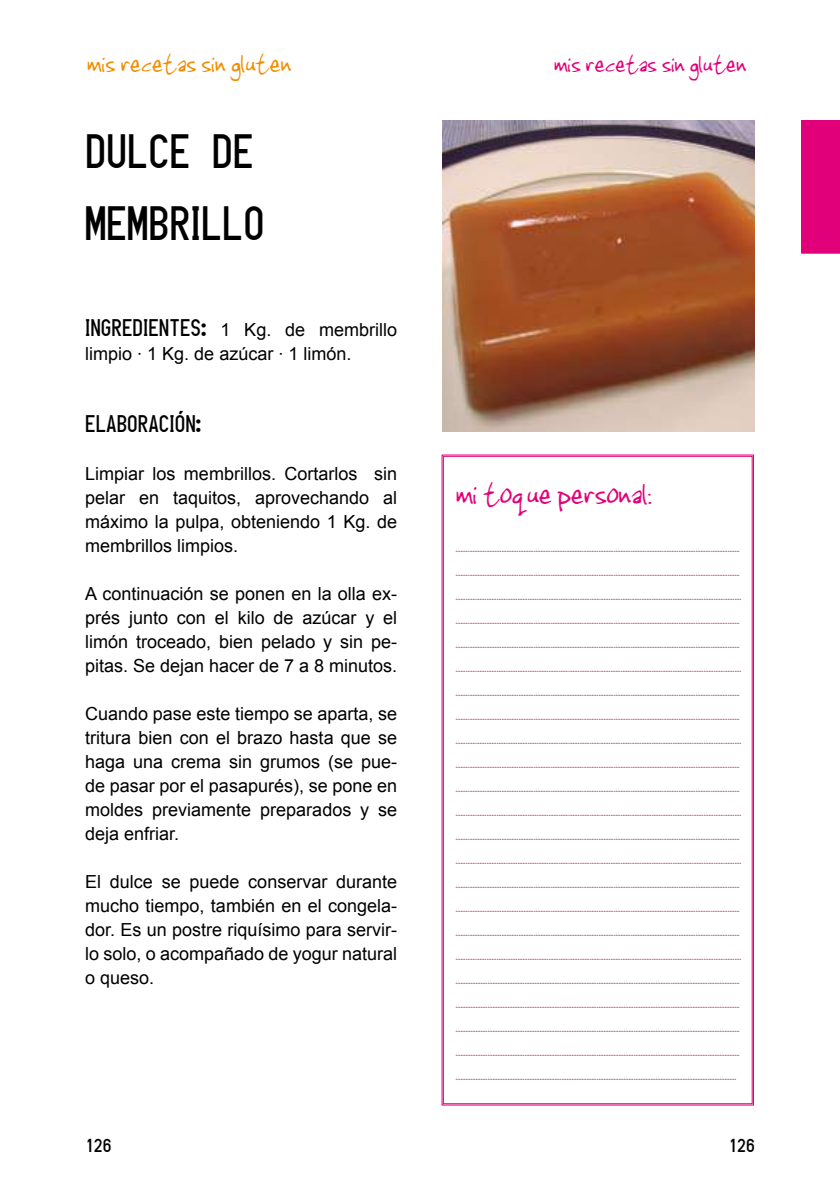
<style>
.page{position:relative;width:840px;height:1191px;background:#fff}
.page>*{position:absolute;margin:0;border:0;box-sizing:border-box;transform-origin:0 0}
.t1{font:48px/72px "One Slot Anderthalb";color:#000}
.t2{font:40px "Jenkinsv 20";color:#e2007a}
.t3{font:34px "Jenkinsv 20";color:#f18e00}
.t4{font:32px "Jenkinsv 20";color:#e2007a}
.t5{font:24px "One Slot Anderthalb";color:#000}
.t6{font:20px/24px "Jenkinsv 20";color:#e2007a;text-align:justify}
.t7{font:20px "One Slot Anderthalb";color:#000}
.t8{font:18px/24px "Arial";color:#000;text-align:justify}
.s1{font-family:"One Slot Anderthalb";font-size:24px}
</style>
<div class="page">
<img style="left:442px;top:120px;width:312px;height:312px">
<svg style="left:441px;top:454px;width:312px;height:651px"></svg>
<div style="left:801px;top:120px;width:38px;height:133px;background:#e2007a"></div>
<h3 class="t3" style="left:86px;top:45px;width:205px">mis recetas sin gluten</h3>
<h1 class="t1" style="left:85px;top:116px;width:181px">DULCE DE<br>MEMBRILLO</h1>
<p class="t8" style="left:85px;top:318px;width:313px"><span class="s1">INGREDIENTES:</span> 1 Kg. de membrillo limpio · 1 Kg. de azúcar · 1 limón.</p>
<p class="t5" style="left:85px;top:411px;width:117px">ELABORACIÓN:</p>
<p class="t8" style="left:85px;top:462px;width:313px">Limpiar los membrillos. Cortarlos sin pelar en taquitos, aprovechando al máximo la pulpa, obteniendo 1 Kg. de membrillos limpios.</p>
<p class="t8" style="left:85px;top:582px;width:313px">A continuación se ponen en la olla ex&shy;prés junto con el kilo de azúcar y el limón troceado, bien pelado y sin pe&shy;pitas. Se dejan hacer de 7 a 8 minutos.</p>
<p class="t8" style="left:85px;top:702px;width:313px">Cuando pase este tiempo se aparta, se tritura bien con el brazo hasta que se haga una crema sin grumos (se pue&shy;de pasar por el pasapurés), se pone en moldes previamente preparados y se deja enfriar.</p>
<p class="t8" style="left:85px;top:870px;width:313px">El dulce se puede conservar durante mucho tiempo, también en el congela&shy;dor. Es un postre riquísimo para servir&shy;lo solo, o acompañado de yogur natural o queso.</p>
<p class="t7" style="left:85px;top:1134px;width:26px">126</p>
<h3 class="t4" style="left:553px;top:46px;width:193px">mis recetas sin gluten</h3>
<h2 class="t2" style="left:455px;top:472px;width:197px">mi toque personal:</h2>
<p class="t6" style="left:455px;top:535px;width:287px">....................................................................................................................................................................... ....................................................................................................................................................................... ...................................................................................................................................................................... ....................................................................................................................................................................... ....................................................................................................................................................................... ...................................................................................................................................................................... ....................................................................................................................................................................... ....................................................................................................................................................................... ...................................................................................................................................................................... ....................................................................................................................................................................... ....................................................................................................................................................................... ...................................................................................................................................................................... ....................................................................................................................................................................... ...................................................................................................................................................................... ....................................................................................................................................................................... ....................................................................................................................................................................... ....................................................................................................................................................................... ...................................................................................................................................................................... ........................................................................................................................................................................ ........................................................................................................................................................................ ........................................................................................................................................................................ ........................................................................................................................................................................ .......................................................................................................................................................................</p>
<p class="t7" style="left:728px;top:1134px;width:26px">126</p>
</div>
